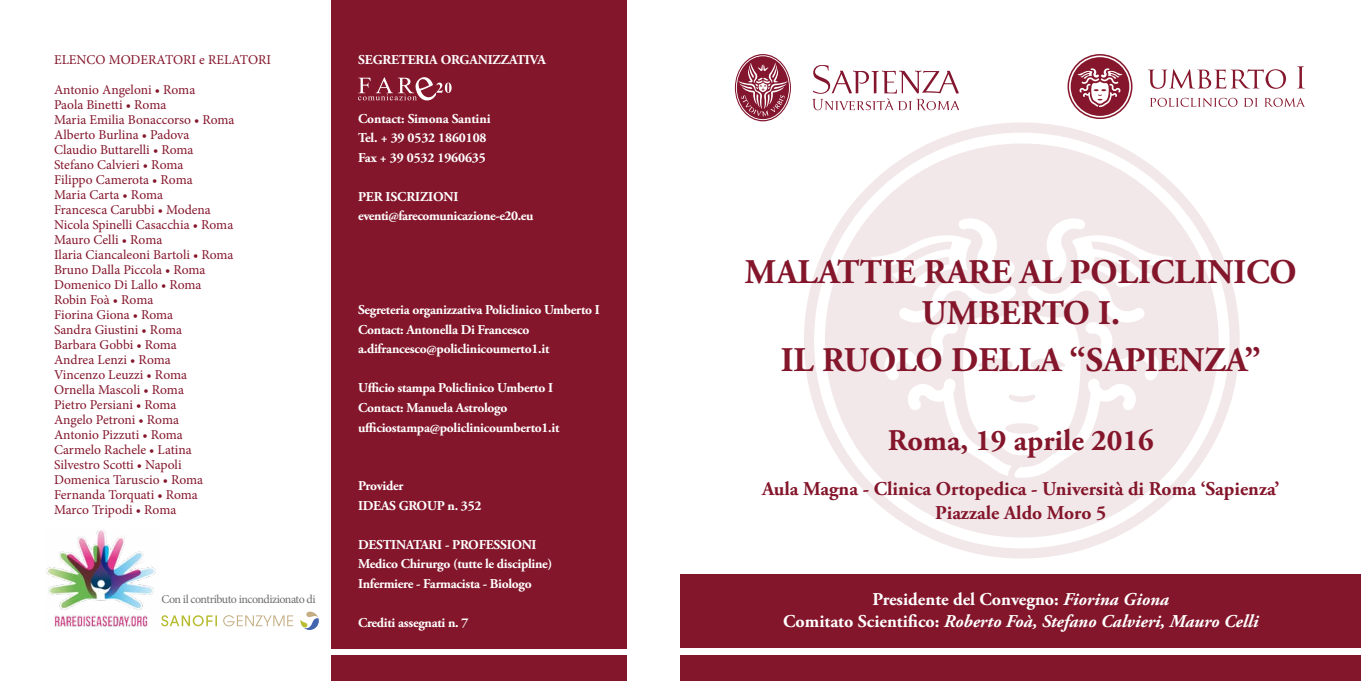
<style>
.page{position:relative;width:1361px;height:681px;background:#fff}
.page>*{position:absolute;margin:0;border:0;box-sizing:border-box;transform-origin:0 0}
.t1{font:700 34.5px/41.4px "Adobe Garamond Pro";color:#84162b;text-align:center}
.t2{font:700 30px "Adobe Garamond Pro";color:#84162b}
.t3{font:700 19.5px/23.4px "Adobe Garamond Pro";color:#84162b;text-align:center}
.t4{font:italic 700 18px/21.6px "Adobe Garamond Pro";color:#fff;text-align:center}
.t5{font:13.5px/15px "Minion Pro";color:#84162b}
.t6{font:700 13.5px/19.5px "Adobe Garamond Pro";letter-spacing:-.02em;color:#fff}
.t7{font:12px "Minion Pro";letter-spacing:-.045em;color:#706f6f}
.s1{font-style:normal}
</style>
<div class="page">
<svg style="left:161px;top:615px;width:56px;height:11px"></svg>
<svg style="left:223px;top:615px;width:70px;height:11px"></svg>
<svg style="left:300px;top:611px;width:19px;height:18px"></svg>
<div style="left:680px;top:574px;width:681px;height:74px;background:#84162b"></div>
<div style="left:680px;top:655px;width:681px;height:25px;background:#84162b"></div>
<div style="left:331px;top:655px;width:295px;height:25px;background:#84162b"></div>
<svg style="left:814px;top:133px;width:415px;height:415px;fill:#f2e8ea"></svg>
<svg style="left:870px;top:218px;width:303px;height:259px"></svg>
<svg style="left:1148px;top:69px;width:138px;height:20px"></svg>
<svg style="left:1297px;top:66px;width:7px;height:22px"></svg>
<svg style="left:1150px;top:98px;width:87px;height:9px"></svg>
<svg style="left:1244px;top:98px;width:14px;height:9px"></svg>
<svg style="left:1264px;top:98px;width:41px;height:9px"></svg>
<svg style="left:1067px;top:54px;width:65px;height:65px"></svg>
<svg style="left:1069px;top:56px;width:62px;height:61px"></svg>
<div style="left:331px;top:0;width:295px;height:648px;background:#84162b"></div>
<svg style="left:358px;top:77px;width:93px;height:24px"></svg>
<img style="left:47px;top:529px;width:109px;height:98px">
<svg style="left:736px;top:55px;width:54px;height:65px"></svg>
<svg style="left:812px;top:65px;width:147px;height:45px"></svg>
<p class="t5" style="left:54px;top:52px;width:219px">ELENCO MODERATORI e RELATORI</p>
<p class="t5" style="left:54px;top:82px;width:182px">Antonio Angeloni • Roma<br>Paola Binetti • Roma<br>Maria Emilia Bonaccorso • Roma<br>Alberto Burlina • Padova<br>Claudio Buttarelli • Roma<br>Stefano Calvieri • Roma<br>Filippo Camerota • Roma<br>Maria Carta • Roma<br>Francesca Carubbi • Modena<br>Nicola Spinelli Casacchia • Roma<br>Mauro Celli • Roma<br>Ilaria Ciancaleoni Bartoli • Roma<br>Bruno Dalla Piccola • Roma<br>Domenico Di Lallo • Roma<br>Robin Foà • Roma<br>Fiorina Giona • Roma<br>Sandra Giustini • Roma<br>Barbara Gobbi • Roma<br>Andrea Lenzi • Roma<br>Vincenzo Leuzzi • Roma<br>Ornella Mascoli • Roma<br>Pietro Persiani • Roma<br>Angelo Petroni • Roma<br>Antonio Pizzuti • Roma<br>Carmelo Rachele • Latina<br>Silvestro Scotti • Napoli<br>Domenica Taruscio • Roma<br>Fernanda Torquati • Roma<br>Marco Tripodi • Roma</p>
<p class="t7" style="left:161px;top:591px;width:156px">Con il contributo incondizionato di</p>
<p class="t6" style="left:358px;top:50px;width:189px">SEGRETERIA ORGANIZZATIVA</p>
<p class="t6" style="left:358px;top:109px;width:134px">Contact: Simona Santini<br>Tel. + 39 0532 1860108<br>Fax + 39 0532 1960635</p>
<p class="t6" style="left:358px;top:187px;width:177px">PER ISCRIZIONI eventi@farecomunicazione-e20.eu</p>
<p class="t6" style="left:358px;top:300px;width:243px">Segreteria organizzativa Policlinico Umberto I<br>Contact: Antonella Di Francesco a.difrancesco@policlinicoumerto1.it</p>
<p class="t6" style="left:358px;top:378px;width:203px">Ufficio stampa Policlinico Umberto I<br>Contact: Manuela Astrologo ufficiostampa@policlinicoumberto1.it</p>
<p class="t6" style="left:358px;top:476px;width:125px">Provider<br>IDEAS GROUP n. 352</p>
<p class="t6" style="left:358px;top:534px;width:196px">DESTINATARI - PROFESSIONI<br>Medico Chirurgo (tutte le discipline)<br>Infermiere - Farmacista - Biologo</p>
<p class="t6" style="left:358px;top:612px;width:112px">Crediti assegnati n. 7</p>
<h1 class="t1" style="left:745px;top:252px;width:553px">MALATTIE RARE AL POLICLINICO<br>UMBERTO I.</h1>
<h1 class="t1" style="left:781px;top:340px;width:481px">IL RUOLO DELLA “SAPIENZA”</h1>
<h2 class="t2" style="left:888px;top:423px;width:267px">Roma, 19 aprile 2016</h2>
<h3 class="t3" style="left:762px;top:477px;width:519px">Aula Magna - Clinica Ortopedica - Università di Roma ‘Sapienza’<br>Piazzale Aldo Moro 5</h3>
<h3 class="t4" style="left:783px;top:589px;width:477px"><span class="s1">Presidente del Convegno:</span> Fiorina Giona<br><span class="s1">Comitato Scientifico:</span> Roberto Foà, Stefano Calvieri, Mauro Celli</h3>
</div>
